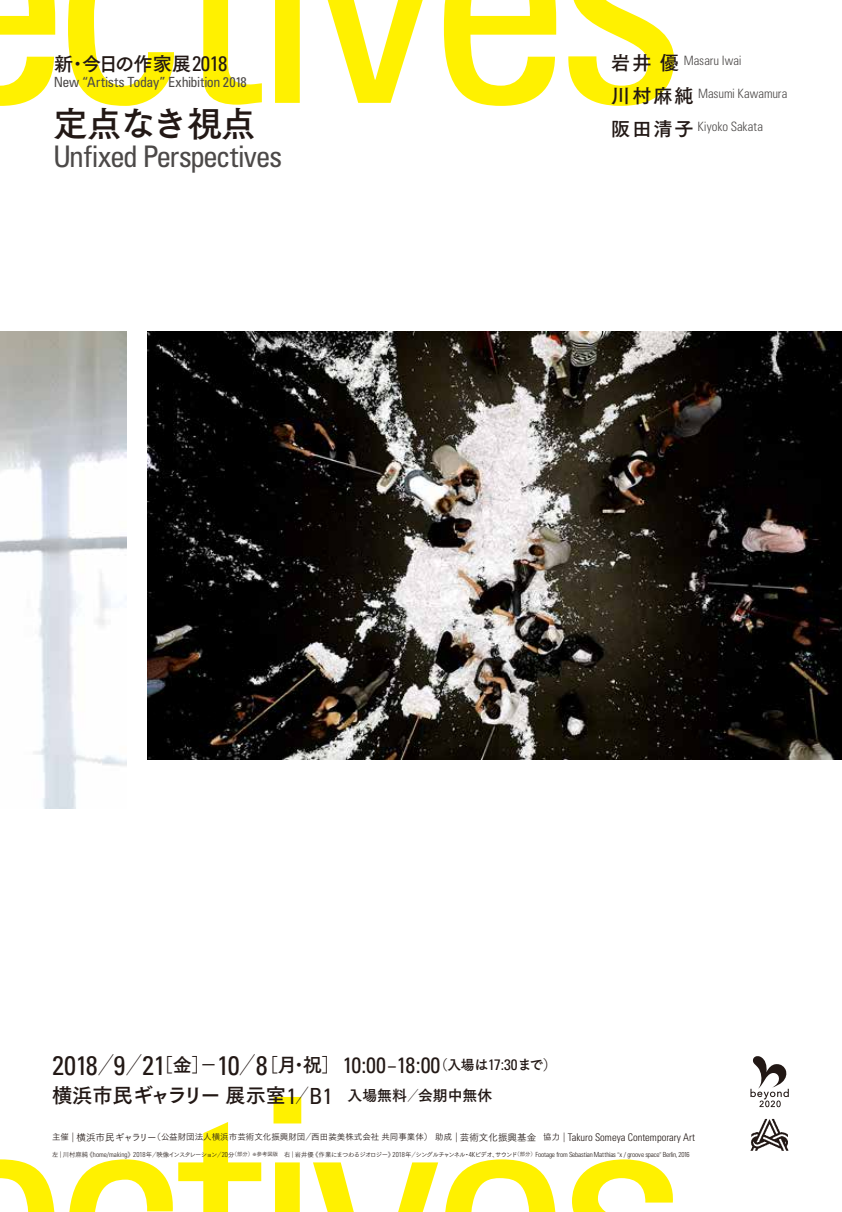
<style>
.page{position:relative;width:842px;height:1212px;background:#fff}
.page>*{position:absolute;margin:0;border:0;box-sizing:border-box;transform-origin:0 0}
.t1{font:35.1px "Tsuku Go Pro B";letter-spacing:-.04em;color:#221815}
.t2{font:condensed 29.7px "Univers";letter-spacing:-.05em;color:#4c4948}
.t3{font:condensed 26.85px "Univers";letter-spacing:-.02em;color:#221815}
.t4{font:condensed 22.2px "Univers";letter-spacing:-.025em;color:#221815}
.t5{font:20.25px "Tsuku Go Pro B";color:#221815}
.t6{font:19.2px/33px "Tsuku Go Pro B";letter-spacing:.1em;color:#221815}
.t7{font:300 19.2px "Shin Go Pro";color:#221815}
.t8{font:19.2px "Tsuku Go Pro R";color:#221815}
.t9{font:14.85px "Tsuku Go Pro B";color:#221815}
.t10{font:condensed 14.1px "Univers";letter-spacing:-.025em;color:#4c4948}
.t11{font:13.8px "Tsuku Go Pro B";color:#221815}
.t12{font:300 condensed 12.9px "Univers";letter-spacing:-.005em;color:#4c4948}
.t13{font:300 condensed 10.5px "Univers";color:#221815}
.t14{font:9.6px "Tsuku Go Pro R";letter-spacing:-.05em;color:#221815}
.t15{font:9.6px "Tsuku Go Pro R";color:#221815}
.t16{font:8.55px "Tsuku Go Pro R";color:#221815}
.t17{font:300 condensed 7.05px "Univers";letter-spacing:-.015em;color:#221815}
.t18{font:6.45px "Tsuku Go Pro R";letter-spacing:-.11em;color:#221815}
.t19{font:6.45px "Tsuku Go Pro R";letter-spacing:-.145em;color:#221815}
.t20{font:6.45px "Tsuku Go Pro L";color:#221815}
.t21{font:5.25px "Tsuku Go Pro R";color:#221815}
.t22{font:5.25px "Tsuku Go Pro L";color:#221815}
.s1{font-family:"Univers";font-stretch:condensed;font-size:21px}
.s2{font-family:"Shin Go Pro";font-weight:300;font-stretch:normal;font-size:24.45px}
.s3{font-family:"Tsuku Go Pro B";font-weight:400}
.s4{font-size:24.45px}
.s5{font-family:"Shin Go Pro";font-weight:300}
.s6{font-family:"Univers";font-stretch:condensed;font-size:15.15px}
.s7{font-family:"Univers";font-stretch:condensed;font-size:22.2px}
.s8{font-family:"Tsuku Go Pro R";font-weight:400;font-stretch:normal;font-size:9.6px}
.s9{font-family:"Tsuku Go Pro L"}
.s10{font-family:"Univers";font-weight:300;font-stretch:condensed;font-size:7.05px}
.s11{font-family:"Tsuku Go Pro R";font-weight:400;font-stretch:normal;font-size:6.45px}
.s12{font-size:6.45px}
.s13{font-size:4.2px}
.s14{font-family:"Tsuku Go Pro R"}
</style>
<div class="page">
<svg style="left:0;top:0;width:674px;height:106px"></svg>
<svg style="left:0;top:1096px;width:673px;height:116px"></svg>
<img style="left:147px;top:332px;width:695px;height:427px">
<img style="left:0;top:332px;width:126px;height:476px">
<img style="left:750px;top:1118px;width:39px;height:33px">
<svg style="left:750px;top:1056px;width:39px;height:51px"></svg>
<h3 class="t6" style="left:82px;top:45px;width:147px">今日の作家展<span class="s1">2018</span></h3>
<h3 class="t6" style="left:54px;top:45px;width:21px">新</h3>
<h3 class="t10" style="left:54px;top:73px;width:194px">New “Artists Today” Exhibition 2018</h3>
<h1 class="t1" style="left:53px;top:93px;width:204px">定点なき視点</h1>
<h3 class="t8" style="left:68px;top:47px;width:21px">・</h3>
<h3 class="t6" style="left:611px;top:44px;width:84px">岩井優川村麻純阪田清子</h3>
<h3 class="t12" style="left:684px;top:53px;width:59px">Masaru Iwai</h3>
<h3 class="t12" style="left:698px;top:86px;width:91px">Masumi Kawamura</h3>
<h3 class="t12" style="left:697px;top:119px;width:67px">Kiyoko Sakata</h3>
<h2 class="t2" style="left:53px;top:137px;width:231px">Unfixed Perspectives</h2>
<h3 class="t3" style="left:52px;top:1048px;width:115px">2018<span class="s2">／</span>9<span class="s2">／</span>21</h3>
<h3 class="t3" style="left:217px;top:1048px;width:52px">10<span class="s2">／</span>8</h3>
<h3 class="t7" style="left:154px;top:1049px;width:63px">［<span class="s3">金</span>］<span class="s4">―</span></h3>
<h3 class="t7" style="left:259px;top:1049px;width:84px">［<span class="s3">月祝</span>］</h3>
<h3 class="t8" style="left:289px;top:1049px;width:21px">・</h3>
<h3 class="t4" style="left:343px;top:1051px;width:99px">10:00–18:00</h3>
<h3 class="t11" style="left:434px;top:1053px;width:124px"><span class="s5">（</span>入場は<span class="s6">17:30</span>まで<span class="s5">(</span></h3>
<h3 class="t5" style="left:52px;top:1078px;width:282px">横浜市民ギャラリー展示室<span class="s7">1</span><span class="s5">／</span><span class="s7">B1</span></h3>
<h3 class="t9" style="left:347px;top:1083px;width:146px">入場無料<span class="s5">／</span>会期中無休</h3>
<h3 class="t14" style="left:68px;top:1129px;width:90px">｜横浜市民ギャラリー</h3>
<h3 class="t15" style="left:452px;top:1129px;width:11px">｜</h3>
<h3 class="t13" style="left:559px;top:1131px;width:137px"><span class="s8">｜</span>Takuro Someya Contemporary Art</h3>
<h3 class="t15" style="left:460px;top:1129px;width:78px">芸術文化振興基金</h3>
<p class="t16" style="left:153px;top:1130px;width:301px"><span class="s9">（</span>公益財団法人横浜市芸術文化振興財団／西田装美株式会社共同事業体<span class="s9">）</span>助成</p>
<p class="t16" style="left:52px;top:1130px;width:19px">主催</p>
<p class="t16" style="left:543px;top:1130px;width:19px">協力</p>
<p class="t18" style="left:52px;top:1149px;width:13px">左｜</p>
<p class="t18" style="left:284px;top:1149px;width:13px">右｜</p>
<p class="t18" style="left:469px;top:1149px;width:50px"><span class="s10">4K</span>ビデオサウンド</p>
<p class="t18" style="left:492px;top:1149px;width:8px">、</p>
<p class="t17" style="left:87px;top:1150px;width:143px"><span class="s11">《</span>home/making<span class="s11">》</span>2018<span class="s11">年／映像インスタレーション／</span>20</p>
<p class="t18" style="left:312px;top:1149px;width:83px">《作業にまつわるジオロジー》</p>
<p class="t19" style="left:393px;top:1149px;width:74px"><span class="s10">2018</span>年／シングルチャンネル</p>
<p class="t18" style="left:63px;top:1149px;width:27px">川村麻純</p>
<p class="t18" style="left:295px;top:1149px;width:21px">岩井優</p>
<p class="t21" style="left:228px;top:1150px;width:52px"><span class="s9">（</span><span class="s12">分</span>部分<span class="s9">）</span><span class="s13">※</span>参考図版</p>
<p class="t17" style="left:535px;top:1150px;width:156px">Footage from Sebastian Matthias /x<span class="s12">“</span> groove space<span class="s12">”</span> Berlin, 2016</p>
<p class="t22" style="left:514px;top:1150px;width:23px">（<span class="s14">部分</span>）</p>
<p class="t20" style="left:464px;top:1149px;width:8px">・</p>
</div>
